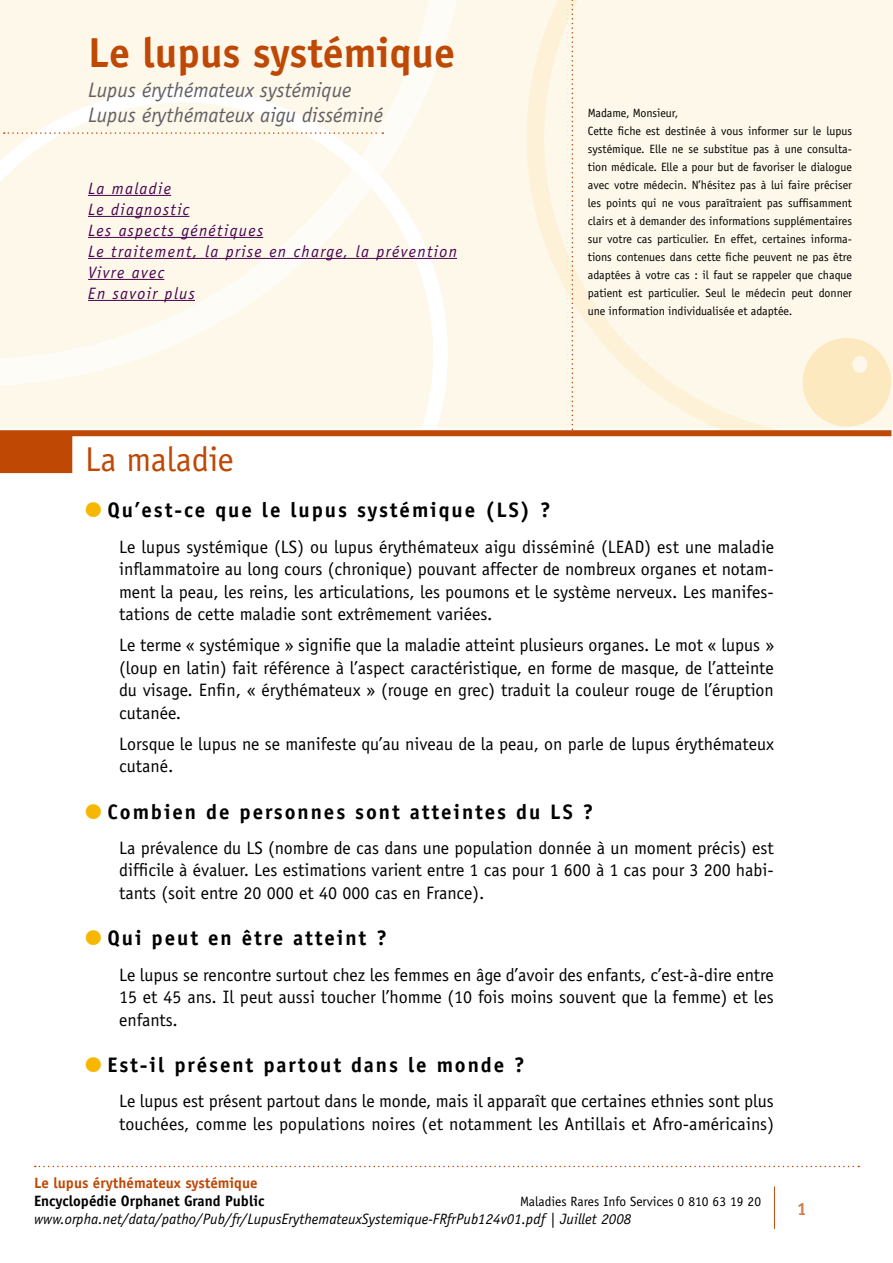
<style>
.page{position:relative;width:893px;height:1263px;background:#fff}
.page>*{position:absolute;margin:0;border:0;box-sizing:border-box;transform-origin:0 0}
.t1{font:700 42px "Officina Sans";color:#be4804}
.t2{font:34.5px "Officina Sans";color:#be4804}
.t3{font:700 21px "Officina Sans";letter-spacing:.09em;color:#000}
.t4{font:italic 21px/25.2px "Officina Sans";color:#616065}
.t5{font:18px/22.5px "Officina Sans";color:#000;text-align:justify}
.t6{font:italic 16.5px/21px "Officina Sans";letter-spacing:.08em;color:#48044f}
.t7{font:italic 15px "Officina Sans";color:#000}
.t8{font:700 15px "Officina Sans";color:#000}
.t9{font:700 15px "Officina Sans";color:#be4804}
.t10{font:13.5px "Officina Sans";color:#000}
.t11{font:12px/18px "Officina Sans";color:#000}
.s1{color:#f7b700}
</style>
<div class="page">
<div style="left:0;top:0;width:893px;height:427px;background:#fef8ea"></div>
<svg style="left:415px;top:0;width:41px;height:52px;fill:#fefcf6"></svg>
<svg style="left:0;top:52px;width:476px;height:376px"></svg>
<svg style="left:508px;top:0;width:348px;height:429px"></svg>
<svg style="left:796px;top:332px;width:95px;height:95px"></svg>
<div style="left:852px;top:356px;width:15px;height:17px;background:#fef8ec;border-radius:50%"></div>
<svg style="left:572px;top:0;width:1px;height:430px"></svg>
<hr style="left:774px;top:1186px;width:1px;height:43px;background:#be4804">
<div style="left:0;top:430px;width:891px;height:6px;background:#be4804"></div>
<div style="left:0;top:433px;width:72px;height:40px;background:#be4804"></div>
<svg style="left:4px;top:132px;width:379px;height:2px"></svg>
<hr style="left:88px;top:195px;width:83px;height:1px;background:#48044f">
<hr style="left:88px;top:216px;width:101px;height:1px;background:#48044f">
<hr style="left:88px;top:237px;width:175px;height:1px;background:#48044f">
<hr style="left:88px;top:258px;width:369px;height:1px;background:#48044f">
<hr style="left:88px;top:279px;width:76px;height:1px;background:#48044f">
<hr style="left:88px;top:300px;width:107px;height:1px;background:#48044f">
<svg style="left:35px;top:1166px;width:824px;height:1px"></svg>
<h1 class="t1" style="left:88px;top:27px;width:369px">Le lupus systémique</h1>
<p class="t4" style="left:88px;top:77px;width:296px">Lupus érythémateux systémique<br>Lupus érythémateux aigu disséminé</p>
<p class="t6" style="left:88px;top:178px;width:370px">La maladie<br>Le diagnostic<br>Les aspects génétiques<br>Le traitement, la prise en charge, la prévention<br>Vivre avec<br>En savoir plus</p>
<p class="t11" style="left:588px;top:104px;width:266px">Madame, Monsieur,<br>Cette fiche est destinée à vous informer sur le lupus systémique. Elle ne se substitue pas à une consulta&shy;tion médicale. Elle a pour but de favoriser le dialogue avec votre médecin. N’hésitez pas à lui faire préciser les points qui ne vous paraîtraient pas suffisamment clairs et à demander des informations supplémentaires sur votre cas particulier. En effet, certaines informa&shy;tions contenues dans cette fiche peuvent ne pas être adaptées à votre cas : il faut se rappeler que chaque patient est particulier. Seul le médecin peut donner une information individualisée et adaptée.</p>
<h2 class="t2" style="left:85px;top:439px;width:150px">La maladie</h2>
<p class="t3" style="left:85px;top:497px;width:467px"><span class="s1">●</span> Qu’est-ce que le lupus systémique (LS) ?</p>
<p class="t5" style="left:119px;top:535px;width:657px">Le lupus systémique (LS) ou lupus érythémateux aigu disséminé (LEAD) est une maladie inflammatoire au long cours (chronique) pouvant affecter de nombreux organes et notam&shy;ment la peau, les reins, les articulations, les poumons et le système nerveux. Les manifes&shy;tations de cette maladie sont extrêmement variées.</p>
<p class="t5" style="left:119px;top:634px;width:656px">Le terme « systémique » signifie que la maladie atteint plusieurs organes. Le mot « lupus » (loup en latin) fait référence à l’aspect caractéristique, en forme de masque, de l’atteinte du visage. Enfin, « érythémateux » (rouge en grec) traduit la couleur rouge de l’éruption cutanée.</p>
<p class="t5" style="left:119px;top:732px;width:656px">Lorsque le lupus ne se manifeste qu’au niveau de la peau, on parle de lupus érythémateux cutané.</p>
<p class="t3" style="left:85px;top:798px;width:510px"><span class="s1">●</span> Combien de personnes sont atteintes du LS ?</p>
<p class="t5" style="left:119px;top:837px;width:656px">La prévalence du LS (nombre de cas dans une population donnée à un moment précis) est difficile à évaluer. Les estimations varient entre 1 cas pour 1 600 à 1 cas pour 3 200 habi&shy;tants (soit entre 20 000 et 40 000 cas en France).</p>
<p class="t3" style="left:85px;top:925px;width:303px"><span class="s1">●</span> Qui peut en être atteint ?</p>
<p class="t5" style="left:119px;top:963px;width:656px">Le lupus se rencontre surtout chez les femmes en âge d’avoir des enfants, c’est-à-dire entre 15 et 45 ans. Il peut aussi toucher l’homme (10 fois moins souvent que la femme) et les enfants.</p>
<p class="t3" style="left:85px;top:1052px;width:441px"><span class="s1">●</span> Est-il présent partout dans le monde ?</p>
<p class="t5" style="left:119px;top:1090px;width:656px">Le lupus est présent partout dans le monde, mais il apparaît que certaines ethnies sont plus touchées, comme les populations noires (et notamment les Antillais et Afro-américains)</p>
<p class="t9" style="left:34px;top:1174px;width:225px">Le lupus érythémateux systémique</p>
<p class="t8" style="left:34px;top:1192px;width:232px">Encyclopédie Orphanet Grand Public</p>
<p class="t10" style="left:520px;top:1194px;width:243px">Maladies Rares Info Services 0 810 63 19 20</p>
<p class="t7" style="left:34px;top:1211px;width:599px">www.orpha.net/data/patho/Pub/fr/LupusErythemateuxSystemique-FRfrPub124v01.pdf | Juillet 2008</p>
</div>
